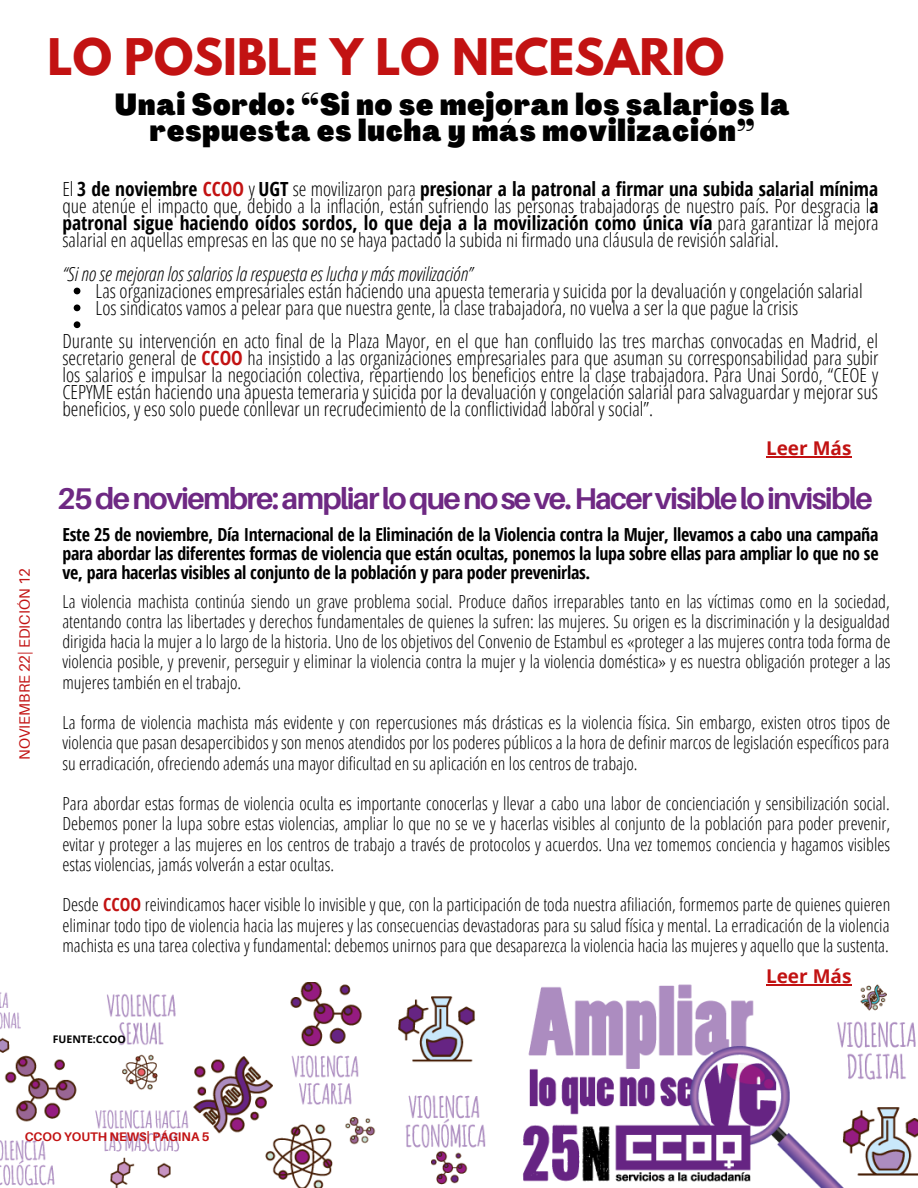
<style>
.page{position:relative;width:918px;height:1188px;background:#fff}
.page>*{position:absolute;margin:0;border:0;box-sizing:border-box;transform-origin:0 0}
.t1{font:700 44.7px "League Spartan";color:#c21212}
.t2{font:700 30px "Aileron";letter-spacing:-.055em;color:#6e2883}
.t3{font:900 condensed 29.85px/25.8px "Agrandir";letter-spacing:.04em;color:#000;text-align:center}
.t4{font:300 19.5px/16.8px "Open Sans Condensed";color:#000;text-align:justify}
.t5{font:italic 300 19.5px "Open Sans Condensed";color:#000}
.t6{font:700 18.9px "Open Sans";color:#c21212}
.t7{font:300 18px/20.2px "Open Sans Condensed";color:#000;text-align:justify}
.t8{font:700 18px/19.2px "Open Sans Condensed";letter-spacing:-.02em;color:#000;text-align:justify}
.t9{font:15px "Aileron";color:#c21212}
.t10{font:700 12.45px "Aileron";color:#c21212}
.t11{font:700 10.5px "Open Sans";color:#000}
.s1{font-weight:700}
.s2{font-weight:700;color:#c21212}
</style>
<div class="page">
<img style="left:0;top:983px;width:918px;height:205px">
<svg style="left:74px;top:288px;width:6px;height:6px"></svg>
<svg style="left:74px;top:304px;width:6px;height:7px"></svg>
<svg style="left:74px;top:321px;width:6px;height:7px"></svg>
<hr style="left:766px;top:456px;width:85px;height:1px;background:#c21212">
<hr style="left:766px;top:984px;width:85px;height:1px;background:#c21212">
<h1 class="t1" style="left:48px;top:34px;width:678px">LO POSIBLE Y LO NECESARIO</h1>
<h3 class="t3" style="left:115px;top:95px;width:676px">Unai Sordo: “Si no se mejoran los salarios la respuesta es lucha y más movilización”</h3>
<p class="t4" style="left:62px;top:181px;width:818px">El <span class="s1">3 de noviembre</span> <span class="s2">CCOO</span> y <span class="s1">UGT</span> se movilizaron para <span class="s1">presionar a la patronal a firmar una subida salarial mínima </span>que atenúe el impacto que, debido a la inflación, están sufriendo las personas trabajadoras de nuestro país. Por desgracia l<span class="s1">a patronal sigue haciendo oídos sordos, lo que deja a la movilización como única vía</span> para garantizar la mejora salarial en aquellas empresas en las que no se haya pactado la subida ni firmado una cláusula de revisión salarial.</p>
<p class="t5" style="left:62px;top:260px;width:412px">“Si no se mejoran los salarios la respuesta es lucha y más movilización”</p>
<p class="t4" style="left:96px;top:282px;width:769px">Las organizaciones empresariales están haciendo una apuesta temeraria y suicida por la devaluación y congelación salarial<br>Los sindicatos vamos a pelear para que nuestra gente, la clase trabajadora, no vuelva a ser la que pague la crisis</p>
<p class="t9" style="left:15px;top:760px;width:193px;rotate:-90deg">NOVIEMBRE 22| EDICIÓN 12</p>
<p class="t4" style="left:62px;top:332px;width:818px">Durante su intervención en acto final de la Plaza Mayor, en el que han confluido las tres marchas convocadas en Madrid, el secretario general de <span class="s2">CCOO</span> ha insistido a las organizaciones empresariales para que asuman su corresponsabilidad para subir los salarios e impulsar la negociación colectiva, repartiendo los beneficios entre la clase trabajadora. Para Unai Sordo, “CEOE y CEPYME están haciendo una apuesta temeraria y suicida por la devaluación y congelación salarial para salvaguardar y mejorar sus beneficios, y eso solo puede conllevar un recrudecimiento de la conflictividad laboral y social”.</p>
<p class="t6" style="left:766px;top:435px;width:87px">Leer Más</p>
<h2 class="t2" style="left:57px;top:480px;width:817px">25denoviembre:ampliarloquenoseve.Hacervisibleloinvisible</h2>
<p class="t8" style="left:62px;top:524px;width:818px">Este 25 de noviembre, Día Internacional de la Eliminación de la Violencia contra la Mujer, llevamos a cabo una campaña para abordar las diferentes formas de violencia que están ocultas, ponemos la lupa sobre ellas para ampliar lo que no se ve, para hacerlas visibles al conjunto de la población y para poder prevenirlas.</p>
<p class="t7" style="left:62px;top:590px;width:830px">La violencia machista continúa siendo un grave problema social. Produce daños irreparables tanto en las víctimas como en la sociedad, atentando contra las libertades y derechos fundamentales de quienes la sufren: las mujeres. Su origen es la discriminación y la desigualdad dirigida hacia la mujer a lo largo de la historia. Uno de los objetivos del Convenio de Estambul es «proteger a las mujeres contra toda forma de violencia posible, y prevenir, perseguir y eliminar la violencia contra la mujer y la violencia doméstica» y es nuestra obligación proteger a las mujeres también en el trabajo.</p>
<p class="t7" style="left:62px;top:712px;width:829px">La forma de violencia machista más evidente y con repercusiones más drásticas es la violencia física. Sin embargo, existen otros tipos de violencia que pasan desapercibidos y son menos atendidos por los poderes públicos a la hora de definir marcos de legislación específicos para su erradicación, ofreciendo además una mayor dificultad en su aplicación en los centros de trabajo.</p>
<p class="t7" style="left:62px;top:793px;width:829px">Para abordar estas formas de violencia oculta es importante conocerlas y llevar a cabo una labor de concienciación y sensibilización social.<br>Debemos poner la lupa sobre estas violencias, ampliar lo que no se ve y hacerlas visibles al conjunto de la población para poder prevenir, evitar y proteger a las mujeres en los centros de trabajo a través de protocolos y acuerdos. Una vez tomemos conciencia y hagamos visibles estas violencias, jamás volverán a estar ocultas.</p>
<p class="t7" style="left:62px;top:894px;width:829px">Desde <span class="s2">CCOO</span> reivindicamos hacer visible lo invisible y que, con la participación de toda nuestra afiliación, formemos parte de quienes quieren eliminar todo tipo de violencia hacia las mujeres y las consecuencias devastadoras para su salud física y mental. La erradicación de la violencia machista es una tarea colectiva y fundamental: debemos unirnos para que desaparezca la violencia hacia las mujeres y aquello que la sustenta.</p>
<p class="t6" style="left:766px;top:963px;width:87px">Leer Más</p>
<p class="t11" style="left:53px;top:1032px;width:75px">FUENTE:CCOO</p>
<p class="t10" style="left:25px;top:1129px;width:186px">CCOO YOUTH NEWS| PÁGINA 5</p>
</div>
